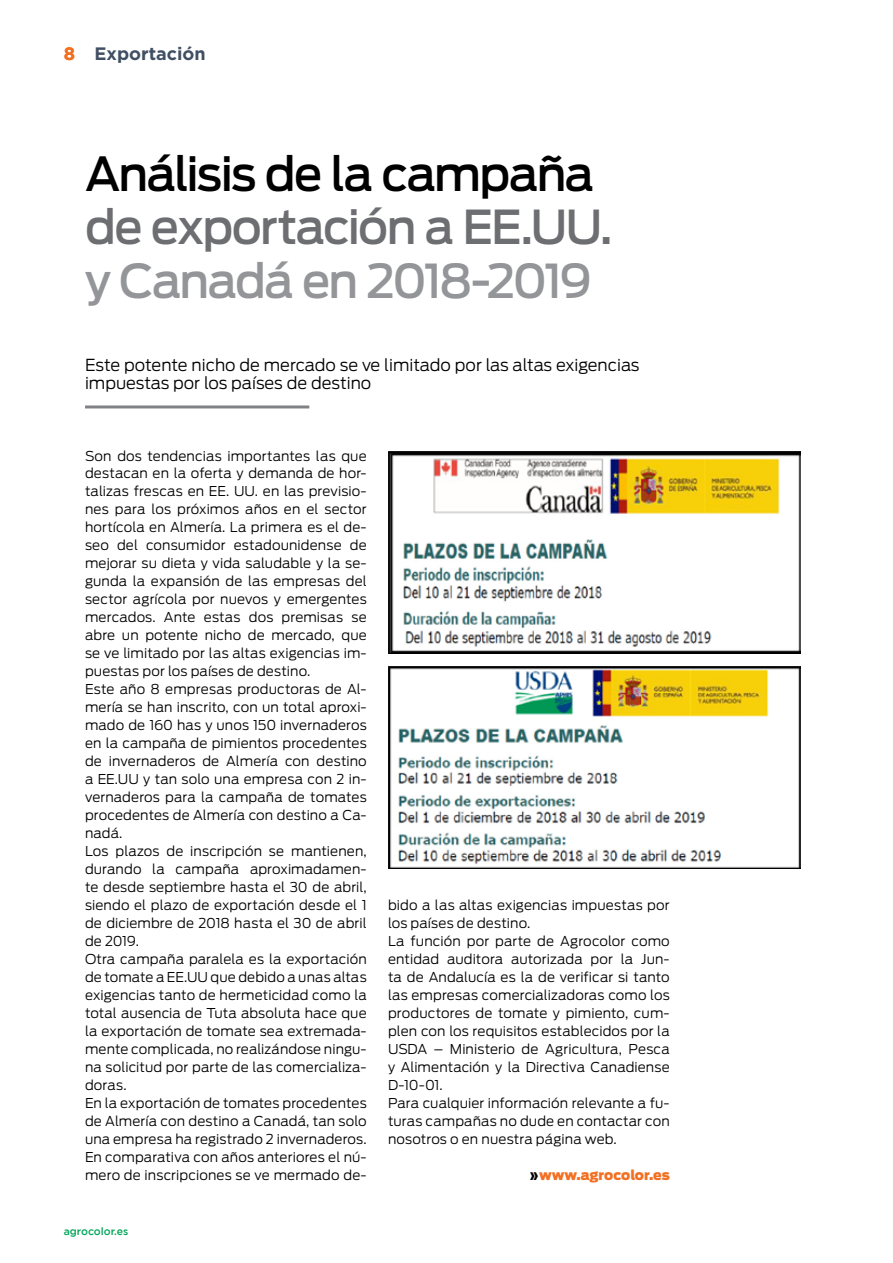
<style>
.page{position:relative;width:893px;height:1263px;background:#fff}
.page>*{position:absolute;margin:0;border:0;box-sizing:border-box;transform-origin:0 0}
.t1{font:500 46.5px "Antenna";letter-spacing:-.035em;color:#6d6e71}
.t2{font:500 46.5px "Antenna";letter-spacing:-.035em;color:#000}
.t3{font:500 46.5px "Antenna";letter-spacing:-.055em;color:#939598}
.t4{font:700 18px "Gotham";color:#414f64}
.t5{font:700 18px "Gotham";color:#f36f21}
.t6{font:300 16.5px/18px "Antenna";color:#000}
.t7{font:300 13.5px/18px "Antenna";letter-spacing:.01em;color:#000}
.t8{font:900 13.5px "Antenna";color:#f36f21}
.t9{font:500 10.5px "Gotham";color:#00a659}
.s1{color:#000}
</style>
<div class="page">
<hr style="left:85px;top:405px;width:224px;height:3px;background:#808285">
<img style="left:388px;top:452px;width:412px;height:202px">
<img style="left:388px;top:667px;width:412px;height:202px">
<h2 class="t5" style="left:64px;top:43px;width:13px">8</h2>
<h2 class="t4" style="left:95px;top:43px;width:113px">Exportación</h2>
<h1 class="t2" style="left:85px;top:146px;width:511px">Análisis de la campaña</h1>
<h1 class="t1" style="left:85px;top:200px;width:529px">de exportación a EE.UU.</h1>
<h1 class="t3" style="left:85px;top:254px;width:508px">y Canadá en 2018-2019</h1>
<p class="t6" style="left:85px;top:356px;width:556px">Este potente nicho de mercado se ve limitado por las altas exigencias impuestas por los países de destino</p>
<p class="t7" style="left:85px;top:447px;width:283px">Son dos tendencias importantes las que destacan en la oferta y demanda de hor&shy;talizas frescas en EE. UU. en las previsio&shy;nes para los próximos años en el sector hortícola en Almería. La primera es el de&shy;seo del consumidor estadounidense de mejorar su dieta y vida saludable y la se&shy;gunda la expansión de las empresas del sector agrícola por nuevos y emergentes mercados. Ante estas dos premisas se abre un potente nicho de mercado, que se ve limitado por las altas exigencias im&shy;puestas por los países de destino.<br>Este año 8 empresas productoras de Al&shy;mería se han inscrito, con un total aproxi&shy;mado de 160 has y unos 150 invernaderos en la campaña de pimientos procedentes de invernaderos de Almería con destino a EE.UU y tan solo una empresa con 2 in&shy;vernaderos para la campaña de tomates procedentes de Almería con destino a Ca&shy;nadá.<br>Los plazos de inscripción se mantienen, durando la campaña aproximadamen&shy;te desde septiembre hasta el 30 de abril, siendo el plazo de exportación desde el 1 de diciembre de 2018 hasta el 30 de abril de 2019.<br>Otra campaña paralela es la exportación de tomate a EE.UU que debido a unas altas exigencias tanto de hermeticidad como la total ausencia de Tuta absoluta hace que la exportación de tomate sea extremada&shy;mente complicada, no realizándose ningu&shy;na solicitud por parte de las comercializa&shy;doras.<br>En la exportación de tomates procedentes de Almería con destino a Canadá, tan solo una empresa ha registrado 2 invernaderos.<br>En comparativa con años anteriores el nú&shy;mero de inscripciones se ve mermado de-</p>
<p class="t7" style="left:388px;top:896px;width:283px">bido a las altas exigencias impuestas por los países de destino.<br>La función por parte de Agrocolor como entidad auditora autorizada por la Jun&shy;ta de Andalucía es la de verificar si tanto las empresas comercializadoras como los productores de tomate y pimiento, cum&shy;plen con los requisitos establecidos por la USDA – Ministerio de Agricultura, Pesca y Alimentación y la Directiva Canadiense D-10-01.<br>Para cualquier información relevante a fu&shy;turas campañas no dude en contactar con nosotros o en nuestra página web.</p>
<p class="t8" style="left:528px;top:1167px;width:143px"><span class="s1">»</span>www.agrocolor.es</p>
<p class="t9" style="left:64px;top:1225px;width:66px">agrocolor.es</p>
</div>
